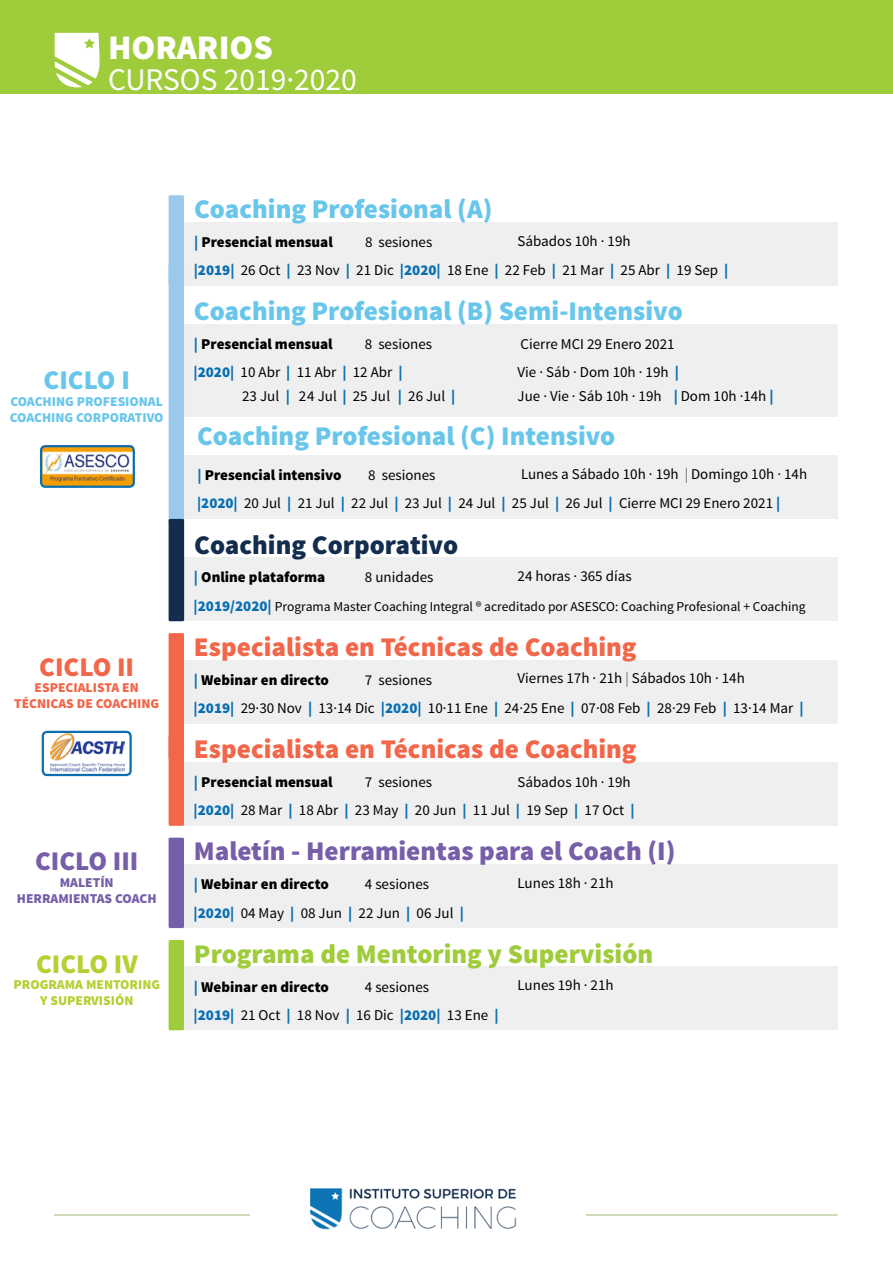
<style>
.page{position:relative;width:893px;height:1263px;background:#fff}
.page>*{position:absolute;margin:0;border:0;box-sizing:border-box;transform-origin:0 0}
.t1{font:900 34.5px "Source Sans Pro";color:#fff}
.t2{font:31.5px "Source Sans Pro";color:#fff}
.t3{font:900 27px "Source Sans Pro";color:#69c6eb}
.t4{font:900 27px "Source Sans Pro";color:#f26649}
.t5{font:900 27px "Source Sans Pro";color:#765ea9}
.t6{font:900 27px "Source Sans Pro";color:#9fcc3b}
.t7{font:900 27px "Source Sans Pro";color:#122d4d}
.t8{font:900 27px "Source Sans Pro";color:#b8ce33}
.t9{font:15px "Source Sans Pro";color:#000}
.t10{font:900 15px "Source Sans Pro";color:#000}
.t11{font:13.5px "Source Sans Pro";color:#000}
.t12{font:900 13.5px/16.2px "Source Sans Pro";color:#69c6eb}
.t13{font:900 13.5px/16.2px "Source Sans Pro";color:#f26649;text-align:center}
.t14{font:900 13.5px/16.2px "Source Sans Pro";color:#b8ce33;text-align:center}
.t15{font:900 13.5px/16.2px "Source Sans Pro";color:#765ea9;text-align:center}
.s1{color:#096fb1}
.s2{font-weight:900;color:#096fb1}
.s3{font-weight:200}
.s4{font-weight:900;font-size:15px;color:#096fb1}
</style>
<div class="page">
<div style="left:0;top:0;width:893px;height:93px;background:#9fcc3b"></div>
<svg style="left:55px;top:33px;width:45px;height:54px"></svg>
<hr style="left:54px;top:1214px;width:784px;height:1px;background:#9eb77a">
<img style="left:250px;top:1188px;width:336px;height:42px">
<div style="left:184px;top:222px;width:654px;height:64px;background:#efeff0"></div>
<div style="left:169px;top:195px;width:15px;height:91px;background:#9ac9ec;border-radius:2px"></div>
<div style="left:184px;top:324px;width:653px;height:92px;background:#efeff0"></div>
<div style="left:169px;top:264px;width:15px;height:261px;background:#9ac9ec;border-radius:2px"></div>
<div style="left:184px;top:455px;width:654px;height:64px;background:#efeff0"></div>
<div style="left:184px;top:557px;width:653px;height:64px;background:#efeff0"></div>
<div style="left:169px;top:519px;width:15px;height:102px;background:#122d4d;border-radius:2px"></div>
<div style="left:184px;top:660px;width:653px;height:63px;background:#efeff0"></div>
<div style="left:169px;top:633px;width:15px;height:126px;background:#f26649;border-radius:2px"></div>
<div style="left:184px;top:762px;width:653px;height:64px;background:#efeff0"></div>
<div style="left:169px;top:735px;width:15px;height:91px;background:#f26649;border-radius:2px"></div>
<div style="left:184px;top:864px;width:653px;height:64px;background:#efeff0"></div>
<div style="left:169px;top:838px;width:15px;height:90px;background:#765ea9;border-radius:2px"></div>
<div style="left:184px;top:966px;width:653px;height:64px;background:#efeff0"></div>
<div style="left:169px;top:940px;width:15px;height:90px;background:#9fcc3b;border-radius:2px"></div>
<div style="left:41px;top:446px;width:93px;height:41px;background:#f59e00;border-radius:4px"></div>
<img style="left:43px;top:451px;width:89px;height:31px">
<div style="left:40px;top:445px;width:95px;height:43px;border:2px solid #096fb1;border-radius:4px"></div>
<img style="left:51px;top:734px;width:73px;height:38px">
<div style="left:42px;top:731px;width:90px;height:45px;border:2px solid #096fb1;border-radius:4px"></div>
<h1 class="t1" style="left:108px;top:25px;width:166px">HORARIOS</h1>
<h2 class="t2" style="left:108px;top:60px;width:250px">CURSOS 2019·2020</h2>
<h3 class="t3" style="left:194px;top:191px;width:300px">Coaching Profesional (A)</h3>
<p class="t10" style="left:194px;top:232px;width:140px"><span class="s1">|</span> Presencial mensual</p>
<p class="t9" style="left:365px;top:233px;width:69px">8 sesiones</p>
<p class="t9" style="left:518px;top:232px;width:115px">Sábados 10h · 19h</p>
<p class="t9" style="left:194px;top:261px;width:536px"><span class="s2">|2019|</span> 26 Oct <span class="s2">|</span> 23 Nov <span class="s2">|</span> 21 Dic <span class="s2">|2020|</span> 18 Ene <span class="s2">|</span> 22 Feb <span class="s2">|</span> 21 Mar <span class="s2">|</span> 25 Abr <span class="s2">|</span> 19 Sep <span class="s2">|</span></p>
<h3 class="t3" style="left:194px;top:294px;width:490px">Coaching Profesional (B) Semi-Intensivo</h3>
<h3 class="t3" style="left:44px;top:363px;width:88px">CICLO I</h3>
<p class="t12" style="left:10px;top:394px;width:155px">COACHING PROFESIONAL<br>COACHING CORPORATIVO</p>
<h3 class="t4" style="left:39px;top:649px;width:96px">CICLO II</h3>
<p class="t13" style="left:14px;top:680px;width:147px">ESPECIALISTA EN<br>TÉCNICAS DE COACHING</p>
<h3 class="t5" style="left:35px;top:844px;width:105px">CICLO III</h3>
<p class="t15" style="left:17px;top:874px;width:141px">MALETÍN<br>HERRAMIENTAS COACH</p>
<h3 class="t8" style="left:36px;top:946px;width:103px">CICLO IV</h3>
<p class="t14" style="left:14px;top:977px;width:148px">PROGRAMA MENTORING<br>Y SUPERVISIÓN</p>
<p class="t10" style="left:194px;top:334px;width:140px"><span class="s1">|</span> Presencial mensual</p>
<p class="t9" style="left:365px;top:335px;width:69px">8 sesiones</p>
<p class="t9" style="left:521px;top:335px;width:156px">Cierre MCI 29 Enero 2021</p>
<p class="t9" style="left:194px;top:363px;width:210px"><span class="s2">|2020|</span> 10 Abr <span class="s2">|</span> 11 Abr <span class="s2">|</span> 12 Abr <span class="s2">|</span></p>
<p class="t9" style="left:518px;top:363px;width:163px">Vie · Sáb · Dom 10h · 19h <span class="s2">|</span></p>
<p class="t9" style="left:242px;top:387px;width:215px">23 Jul <span class="s2">|</span> 24 Jul <span class="s2">|</span> 25 Jul <span class="s2">|</span> 26 Jul <span class="s2">|</span></p>
<p class="t9" style="left:518px;top:387px;width:258px">Jue · Vie · Sáb 10h · 19h <span class="s2">|</span> Dom 10h ·14h <span class="s2">|</span></p>
<h3 class="t3" style="left:197px;top:418px;width:420px">Coaching Profesional (C) Intensivo</h3>
<p class="t10" style="left:197px;top:465px;width:146px"><span class="s1">|</span> Presencial intensivo</p>
<p class="t9" style="left:368px;top:466px;width:69px">8 sesiones</p>
<p class="t9" style="left:521px;top:465px;width:288px">Lunes a Sábado 10h · 19h <span class="s3">|</span> Domingo 10h · 14h</p>
<p class="t9" style="left:197px;top:494px;width:585px"><span class="s2">|2020|</span> 20 Jul <span class="s2">|</span> 21 Jul <span class="s2">|</span> 22 Jul <span class="s2">|</span> 23 Jul <span class="s2">|</span> 24 Jul <span class="s2">|</span> 25 Jul <span class="s2">|</span> 26 Jul <span class="s2">|</span> Cierre MCI 29 Enero 2021 <span class="s2">|</span></p>
<h3 class="t7" style="left:194px;top:527px;width:265px">Coaching Corporativo</h3>
<p class="t10" style="left:194px;top:568px;width:133px"><span class="s1">|</span> Online plataforma</p>
<p class="t9" style="left:365px;top:568px;width:70px">8 unidades</p>
<p class="t9" style="left:518px;top:566px;width:116px">24 horas · 365 días</p>
<p class="t11" style="left:194px;top:598px;width:613px"><span class="s4">|2019/2020|</span> Programa Master Coaching Integral ® acreditado por ASESCO: Coaching Profesional + Coaching</p>
<h3 class="t4" style="left:194px;top:629px;width:444px">Especialista en Técnicas de Coaching</h3>
<p class="t10" style="left:194px;top:670px;width:136px"><span class="s1">|</span> Webinar en directo</p>
<p class="t9" style="left:365px;top:670px;width:69px">7 sesiones</p>
<p class="t9" style="left:518px;top:669px;width:229px">Viernes 17h · 21h <span class="s3">|</span> Sábados 10h · 14h</p>
<p class="t9" style="left:194px;top:699px;width:611px"><span class="s2">|2019|</span> 29·30 Nov <span class="s2">|</span> 13·14 Dic <span class="s2">|2020|</span> 10·11 Ene <span class="s2">|</span> 24·25 Ene <span class="s2">|</span> 07·08 Feb <span class="s2">|</span> 28·29 Feb <span class="s2">|</span> 13·14 Mar <span class="s2">|</span></p>
<h3 class="t4" style="left:194px;top:732px;width:444px">Especialista en Técnicas de Coaching</h3>
<p class="t10" style="left:194px;top:772px;width:140px"><span class="s1">|</span> Presencial mensual</p>
<p class="t9" style="left:365px;top:773px;width:69px">7 sesiones</p>
<p class="t9" style="left:518px;top:773px;width:115px">Sábados 10h · 19h</p>
<p class="t9" style="left:194px;top:801px;width:442px"><span class="s2">|2020|</span> 28 Mar <span class="s2">|</span> 18 Abr <span class="s2">|</span> 23 May <span class="s2">|</span> 20 Jun <span class="s2">|</span> 11 Jul <span class="s2">|</span> 19 Sep <span class="s2">|</span> 17 Oct <span class="s2">|</span></p>
<h3 class="t5" style="left:194px;top:834px;width:483px">Maletín - Herramientas para el Coach (I)</h3>
<p class="t10" style="left:194px;top:874px;width:136px"><span class="s1">|</span> Webinar en directo</p>
<p class="t9" style="left:365px;top:875px;width:66px">4 sesiones</p>
<p class="t9" style="left:518px;top:874px;width:98px">Lunes 18h · 21h</p>
<p class="t9" style="left:194px;top:903px;width:272px"><span class="s2">|2020|</span> 04 May <span class="s2">|</span> 08 Jun <span class="s2">|</span> 22 Jun <span class="s2">|</span> 06 Jul <span class="s2">|</span></p>
<h3 class="t6" style="left:194px;top:936px;width:461px">Programa de Mentoring y Supervisión</h3>
<p class="t10" style="left:194px;top:977px;width:136px"><span class="s1">|</span> Webinar en directo</p>
<p class="t9" style="left:365px;top:977px;width:66px">4 sesiones</p>
<p class="t9" style="left:518px;top:975px;width:98px">Lunes 19h · 21h</p>
<p class="t9" style="left:194px;top:1005px;width:306px"><span class="s2">|2019|</span> 21 Oct <span class="s2">|</span> 18 Nov <span class="s2">|</span> 16 Dic <span class="s2">|2020|</span> 13 Ene <span class="s2">|</span></p>
</div>
